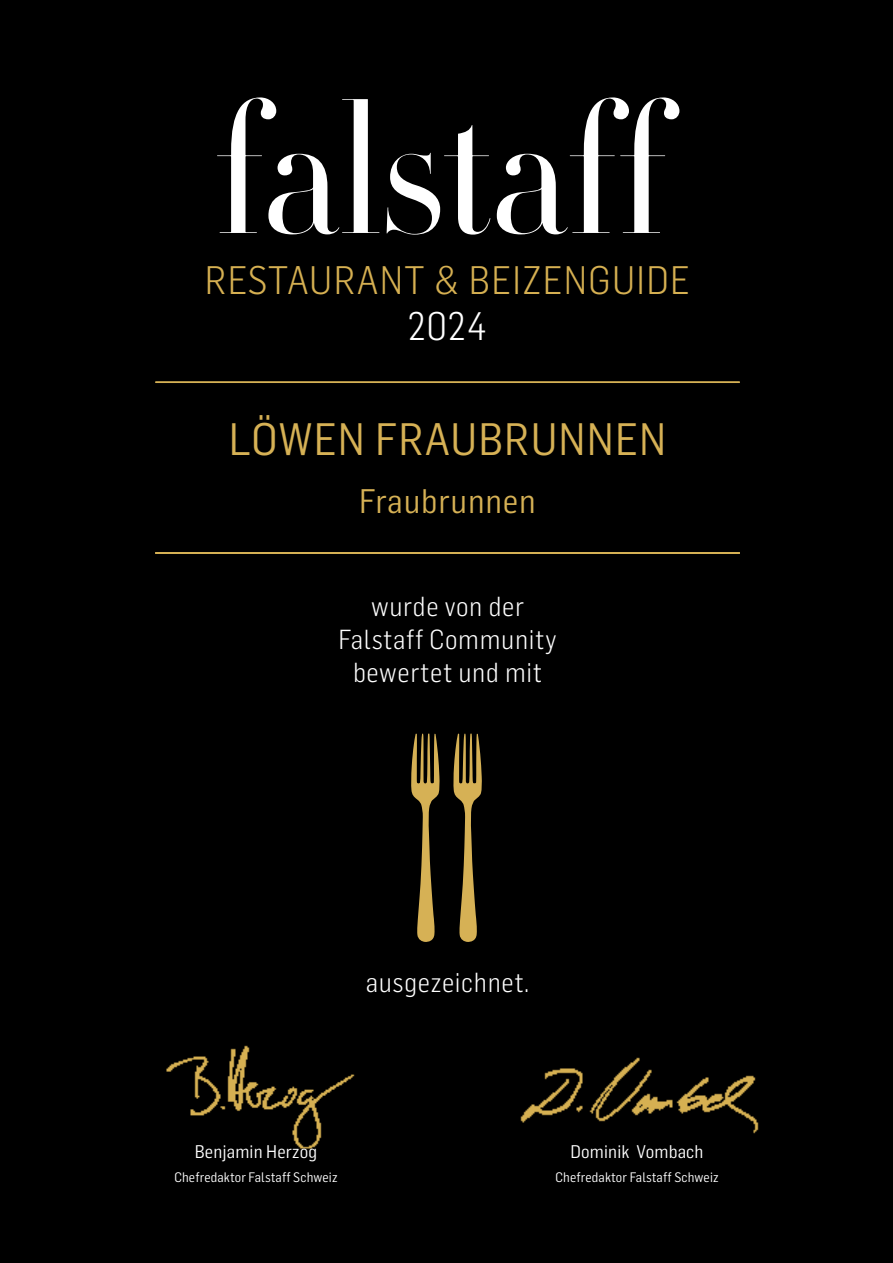
<style>
.page{position:relative;width:893px;height:1263px;background:#000}
.page>*{position:absolute;margin:0;border:0;box-sizing:border-box;transform-origin:0 0}
.t1{font:44.55px "Flama Semicondensed";letter-spacing:.025em;color:#d6b155}
.t2{font:300 39px "Flama Semicondensed";letter-spacing:.035em;color:#d6b052}
.t3{font:300 39px "Flama Semicondensed";color:#fff}
.t4{font:33.45px "Flama Semicondensed";letter-spacing:.025em;color:#d6b155}
.t5{font:300 27px/33px "Flama Semicondensed";letter-spacing:.025em;color:#fff;text-align:center}
.t6{font:18px "Flama Semicondensed";letter-spacing:.01em;color:#fff}
.t7{font:13.5px "Flama Semicondensed";letter-spacing:.01em;color:#fff}
</style>
<div class="page">
<hr style="left:155px;top:381px;width:585px;height:2px;background:#d6b155">
<hr style="left:155px;top:552px;width:585px;height:2px;background:#d6b155">
<svg style="left:411px;top:733px;width:29px;height:209px"></svg>
<svg style="left:453px;top:733px;width:29px;height:209px"></svg>
<svg style="left:217px;top:97px;width:462px;height:138px"></svg>
<img style="left:520px;top:1057px;width:239px;height:77px">
<img style="left:166px;top:1045px;width:189px;height:104px">
<h2 class="t2" style="left:205px;top:255px;width:487px">RESTAURANT &amp; BEIZENGUIDE</h2>
<h2 class="t3" style="left:408px;top:302px;width:80px">2024</h2>
<h1 class="t1" style="left:229px;top:411px;width:439px">LÖWEN FRAUBRUNNEN</h1>
<p class="t4" style="left:359px;top:479px;width:178px">Fraubrunnen</p>
<p class="t5" style="left:338px;top:589px;width:220px">wurde von der<br>Falstaff Community bewertet und mit</p>
<p class="t5" style="left:366px;top:965px;width:165px">ausgezeichnet.</p>
<p class="t6" style="left:195px;top:1140px;width:124px">Benjamin Herzog</p>
<p class="t7" style="left:174px;top:1168px;width:165px">Chefredaktor Falstaff Schweiz</p>
<p class="t6" style="left:571px;top:1140px;width:134px">Dominik Vombach</p>
<p class="t7" style="left:555px;top:1168px;width:165px">Chefredaktor Falstaff Schweiz</p>
</div>
